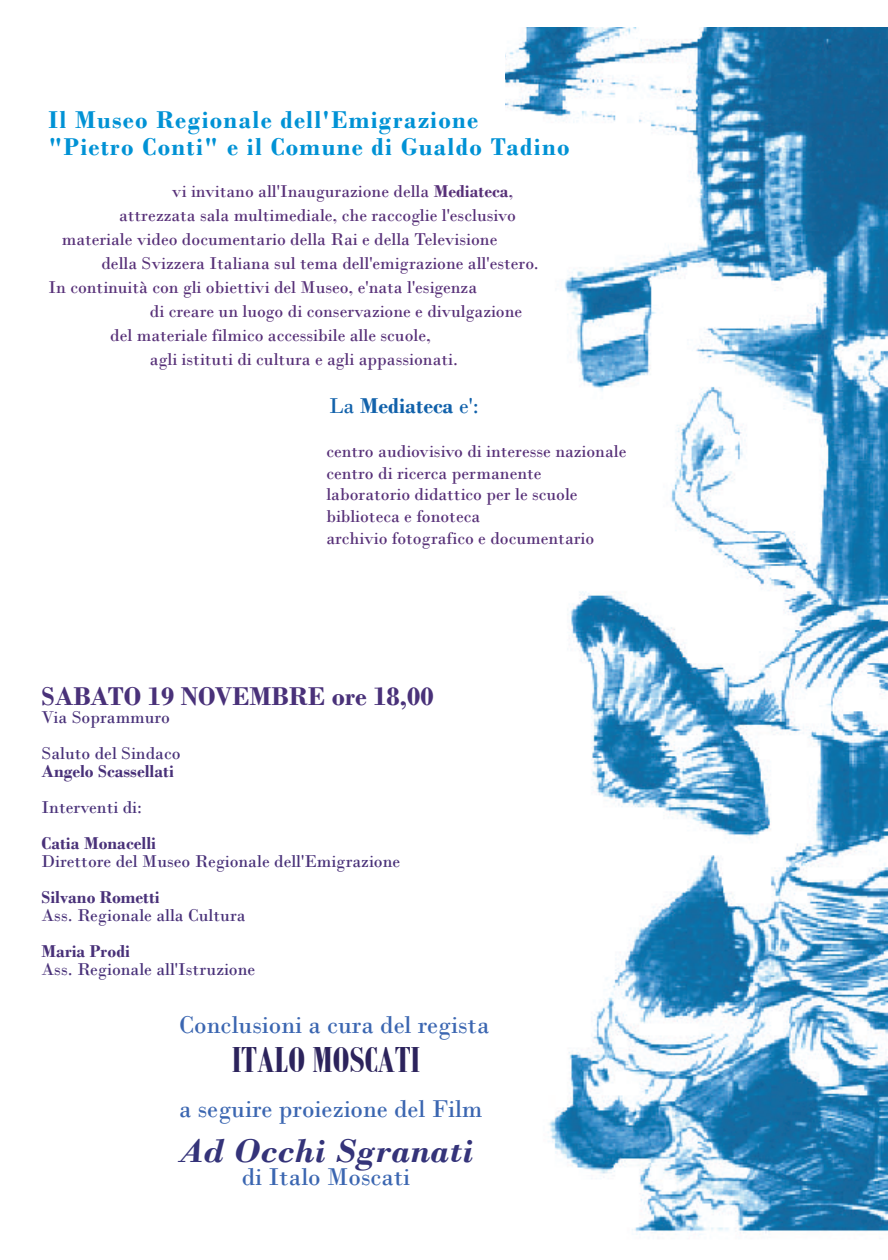
<style>
.page{position:relative;width:888px;height:1260px;background:#fff}
.page>*{position:absolute;margin:0;border:0;box-sizing:border-box;transform-origin:0 0}
.t1{font:700 39px "Bodoni MT Condensed";color:#2c235c}
.t2{font:italic 700 34.5px "Bodoni";color:#343379}
.t3{font:700 27px "Bodoni";color:#493179}
.t4{font:700 25.5px/27px "Bodoni";letter-spacing:.05em;color:#0092d5}
.t5{font:25.5px "Bodoni";color:#3b66b1}
.t6{font:700 22.5px "Bodoni";color:#1262ab}
.t7{font:18px/21.8px "Bodoni";color:#573078}
.t8{font:18px/36px "Bodoni";color:#493179}
.t9{font:700 18px "Bodoni";color:#493179}
.s1{font-weight:700}
.s2{font-weight:400}
</style>
<div class="page">
<img style="left:506px;top:27px;width:382px;height:1209px">
<h3 class="t4" style="left:49px;top:106px;width:523px">Il Museo Regionale dell'Emigrazione "Pietro Conti" e il Comune di Gualdo Tadino</h3>
<p class="t7" style="left:172px;top:180px;width:343px">vi invitano all'Inaugurazione della <span class="s1">Mediateca</span>,</p>
<p class="t7" style="left:119px;top:204px;width:398px">attrezzata sala multimediale, che raccoglie l'esclusivo</p>
<p class="t7" style="left:62px;top:228px;width:437px">materiale video documentario della Rai e della Televisione</p>
<p class="t7" style="left:101px;top:252px;width:439px">della Svizzera Italiana sul tema dell'emigrazione all'estero.</p>
<p class="t7" style="left:49px;top:276px;width:430px">In continuità con gli obiettivi del Museo, e'nata l'esigenza</p>
<p class="t7" style="left:150px;top:300px;width:374px">di creare un luogo di conservazione e divulgazione</p>
<p class="t7" style="left:110px;top:324px;width:322px">del materiale filmico accessibile alle scuole,</p>
<p class="t7" style="left:150px;top:348px;width:309px">agli istituti di cultura e agli appassionati.</p>
<p class="t6" style="left:329px;top:393px;width:151px"><span class="s2">La</span> Mediateca <span class="s2">e':</span></p>
<p class="t7" style="left:326px;top:440px;width:302px">centro audiovisivo di interesse nazionale centro di ricerca permanente laboratorio didattico per le scuole biblioteca e fonoteca<br>archivio fotografico e documentario</p>
<h3 class="t3" style="left:42px;top:680px;width:394px">SABATO 19 NOVEMBRE ore 18,00</h3>
<p class="t8" style="left:42px;top:699px;width:140px">Via Soprammuro<br>Saluto del Sindaco</p>
<p class="t9" style="left:42px;top:760px;width:134px">Angelo Scassellati</p>
<p class="t8" style="left:42px;top:789px;width:102px">Interventi di:</p>
<p class="t9" style="left:42px;top:832px;width:116px">Catia Monacelli</p>
<p class="t8" style="left:42px;top:843px;width:360px">Direttore del Museo Regionale dell'Emigrazione</p>
<p class="t9" style="left:42px;top:886px;width:120px">Silvano Rometti</p>
<p class="t8" style="left:42px;top:897px;width:206px">Ass. Regionale alla Cultura</p>
<p class="t9" style="left:42px;top:940px;width:90px">Maria Prodi</p>
<p class="t8" style="left:42px;top:951px;width:215px">Ass. Regionale all'Istruzione</p>
<h3 class="t5" style="left:179px;top:1010px;width:312px">Conclusioni a cura del regista</h3>
<h1 class="t1" style="left:232px;top:1037px;width:189px">ITALO MOSCATI</h1>
<h3 class="t5" style="left:179px;top:1094px;width:305px">a seguire proiezione del Film</h3>
<h2 class="t2" style="left:178px;top:1131px;width:296px">Ad Occhi Sgranati</h2>
<h3 class="t5" style="left:242px;top:1161px;width:170px">di Italo Moscati</h3>
</div>
